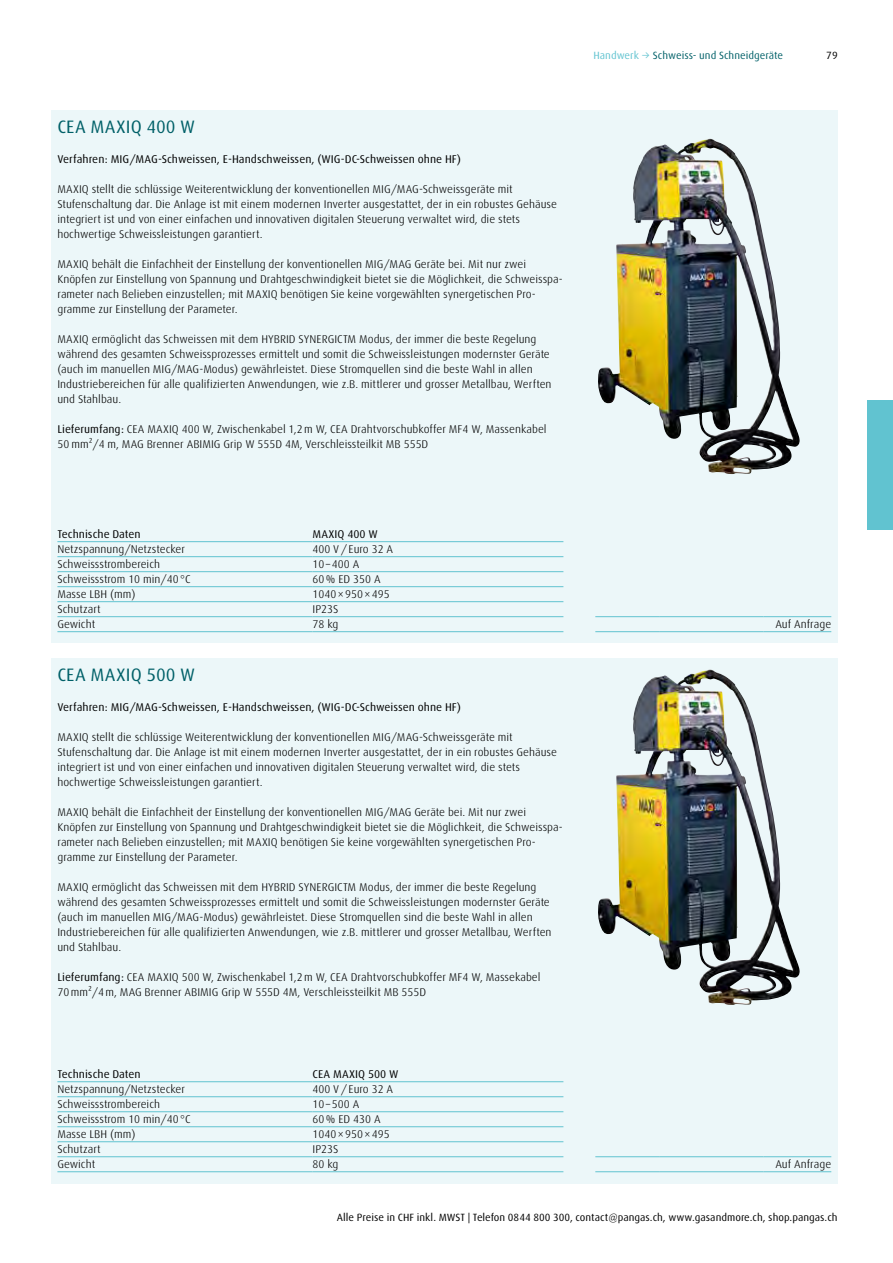
<style>
.page{position:relative;width:893px;height:1263px;background:#fff}
.page>*{position:absolute;margin:0;border:0;box-sizing:border-box;transform-origin:0 0}
.t1{font:18px "Linde Dax Global";letter-spacing:.005em;color:#006068}
.t2{font:300 11.25px/15px "Linde Dax Global";color:#000}
.t3{font:11.25px "Linde Dax Global";color:#000}
.t4{font:10.5px "Linde Dax Global";color:#000}
.t5{font:10.5px "Linde Dax Global";color:#006068}
.s1{font-weight:400}
.s2{color:#61c3d0}
</style>
<div class="page">
<div style="left:867px;top:401px;width:26px;height:129px;background:#61c3d0"></div>
<div style="left:51px;top:111px;width:787px;height:532px;background:#ecf7f9"></div>
<div style="left:51px;top:658px;width:787px;height:525px;background:#ecf7f9"></div>
<img style="left:598px;top:139px;width:202px;height:335px">
<img style="left:598px;top:670px;width:202px;height:335px">
<hr style="left:57px;top:541px;width:256px;height:1px;background:#61c3d0">
<hr style="left:313px;top:541px;width:250px;height:1px;background:#61c3d0">
<hr style="left:57px;top:556px;width:256px;height:1px;background:#61c3d0">
<hr style="left:313px;top:556px;width:250px;height:1px;background:#61c3d0">
<hr style="left:57px;top:571px;width:256px;height:1px;background:#61c3d0">
<hr style="left:57px;top:586px;width:256px;height:1px;background:#61c3d0">
<hr style="left:57px;top:616px;width:256px;height:1px;background:#61c3d0">
<hr style="left:57px;top:631px;width:256px;height:1px;background:#61c3d0">
<hr style="left:313px;top:571px;width:250px;height:1px;background:#61c3d0">
<hr style="left:313px;top:586px;width:250px;height:1px;background:#61c3d0">
<hr style="left:313px;top:616px;width:250px;height:1px;background:#61c3d0">
<hr style="left:313px;top:631px;width:250px;height:1px;background:#61c3d0">
<hr style="left:57px;top:601px;width:256px;height:1px;background:#61c3d0">
<hr style="left:313px;top:601px;width:250px;height:1px;background:#61c3d0">
<hr style="left:57px;top:1081px;width:256px;height:1px;background:#61c3d0">
<hr style="left:313px;top:1081px;width:250px;height:1px;background:#61c3d0">
<hr style="left:57px;top:1096px;width:256px;height:1px;background:#61c3d0">
<hr style="left:313px;top:1096px;width:250px;height:1px;background:#61c3d0">
<hr style="left:57px;top:1111px;width:256px;height:1px;background:#61c3d0">
<hr style="left:57px;top:1126px;width:256px;height:1px;background:#61c3d0">
<hr style="left:57px;top:1156px;width:256px;height:1px;background:#61c3d0">
<hr style="left:57px;top:1171px;width:256px;height:1px;background:#61c3d0">
<hr style="left:313px;top:1111px;width:250px;height:1px;background:#61c3d0">
<hr style="left:313px;top:1126px;width:250px;height:1px;background:#61c3d0">
<hr style="left:313px;top:1156px;width:250px;height:1px;background:#61c3d0">
<hr style="left:313px;top:1171px;width:250px;height:1px;background:#61c3d0">
<hr style="left:57px;top:1141px;width:256px;height:1px;background:#61c3d0">
<hr style="left:313px;top:1141px;width:250px;height:1px;background:#61c3d0">
<hr style="left:595px;top:616px;width:64px;height:1px;background:#61c3d0">
<hr style="left:659px;top:616px;width:104px;height:1px;background:#61c3d0">
<hr style="left:763px;top:616px;width:68px;height:1px;background:#61c3d0">
<hr style="left:595px;top:631px;width:64px;height:1px;background:#61c3d0">
<hr style="left:659px;top:631px;width:104px;height:1px;background:#61c3d0">
<hr style="left:763px;top:631px;width:68px;height:1px;background:#61c3d0">
<hr style="left:595px;top:1156px;width:64px;height:1px;background:#61c3d0">
<hr style="left:659px;top:1156px;width:104px;height:1px;background:#61c3d0">
<hr style="left:763px;top:1156px;width:68px;height:1px;background:#61c3d0">
<hr style="left:595px;top:1171px;width:64px;height:1px;background:#61c3d0">
<hr style="left:659px;top:1171px;width:104px;height:1px;background:#61c3d0">
<hr style="left:763px;top:1171px;width:68px;height:1px;background:#61c3d0">
<h1 class="t1" style="left:57px;top:116px;width:139px">CEA MAXIQ 400 W</h1>
<p class="t3" style="left:57px;top:153px;width:405px">Verfahren: MIG/MAG-Schweissen, E-Handschweissen, (WIG-DC-Schweissen ohne HF)</p>
<p class="t2" style="left:57px;top:182px;width:501px">MAXIQ stellt die schlüssige Weiterentwicklung der konventionellen MIG/MAG-Schweissgeräte mit Stufenschaltung dar. Die Anlage ist mit einem modernen Inverter ausgestattet, der in ein robustes Gehäuse integriert ist und von einer einfachen und innovativen digitalen Steuerung verwaltet wird, die stets hochwertige Schweissleistungen garantiert.</p>
<p class="t2" style="left:57px;top:257px;width:507px">MAXIQ behält die Einfachheit der Einstellung der konventionellen MIG/MAG Geräte bei. Mit nur zwei Knöpfen zur Einstellung von Spannung und Drahtgeschwindigkeit bietet sie die Möglichkeit, die Schweisspa&shy;rameter nach Belieben einzustellen; mit MAXIQ benötigen Sie keine vorgewählten synergetischen Pro&shy;gramme zur Einstellung der Parameter.</p>
<p class="t2" style="left:57px;top:332px;width:496px">MAXIQ ermöglicht das Schweissen mit dem HYBRID SYNERGICTM Modus, der immer die beste Regelung während des gesamten Schweissprozesses ermittelt und somit die Schweissleistungen modernster Geräte (auch im manuellen MIG/MAG-Modus) gewährleistet. Diese Stromquellen sind die beste Wahl in allen Industriebereichen für alle qualifizierten Anwendungen, wie z.B. mittlerer und grosser Metallbau, Werften und Stahlbau.</p>
<p class="t2" style="left:57px;top:422px;width:491px"><span class="s1">Lieferumfang:</span> CEA MAXIQ 400 W, Zwischenkabel 1,2m W, CEA Drahtvorschubkoffer MF4 W, Massenkabel<br>50 mm²/4 m, MAG Brenner ABIMIG Grip W 555D 4M, Verschleissteilkit MB 555D</p>
<p class="t3" style="left:57px;top:528px;width:85px">Technische Daten</p>
<p class="t3" style="left:313px;top:528px;width:67px">MAXIQ 400 W</p>
<p class="t2" style="left:57px;top:542px;width:129px">Netzspannung/Netzstecker</p>
<p class="t2" style="left:313px;top:542px;width:82px">400 V/Euro 32 A</p>
<p class="t2" style="left:57px;top:557px;width:104px">Schweissstrombereich</p>
<p class="t2" style="left:313px;top:557px;width:48px">10–400 A</p>
<p class="t2" style="left:57px;top:572px;width:135px">Schweissstrom 10 min/40°C</p>
<p class="t2" style="left:313px;top:572px;width:70px">60% ED 350 A</p>
<p class="t2" style="left:57px;top:587px;width:80px">Masse LBH (mm)</p>
<p class="t2" style="left:313px;top:587px;width:79px">1040×950×495</p>
<p class="t2" style="left:57px;top:602px;width:45px">Schutzart</p>
<p class="t2" style="left:313px;top:602px;width:28px">IP23S</p>
<p class="t2" style="left:57px;top:617px;width:39px">Gewicht</p>
<p class="t2" style="left:313px;top:617px;width:27px">78 kg</p>
<h1 class="t1" style="left:57px;top:664px;width:139px">CEA MAXIQ 500 W</h1>
<p class="t3" style="left:57px;top:700px;width:405px">Verfahren: MIG/MAG-Schweissen, E-Handschweissen, (WIG-DC-Schweissen ohne HF)</p>
<p class="t2" style="left:57px;top:729px;width:501px">MAXIQ stellt die schlüssige Weiterentwicklung der konventionellen MIG/MAG-Schweissgeräte mit Stufenschaltung dar. Die Anlage ist mit einem modernen Inverter ausgestattet, der in ein robustes Gehäuse integriert ist und von einer einfachen und innovativen digitalen Steuerung verwaltet wird, die stets hochwertige Schweissleistungen garantiert.</p>
<p class="t2" style="left:57px;top:804px;width:507px">MAXIQ behält die Einfachheit der Einstellung der konventionellen MIG/MAG Geräte bei. Mit nur zwei Knöpfen zur Einstellung von Spannung und Drahtgeschwindigkeit bietet sie die Möglichkeit, die Schweisspa&shy;rameter nach Belieben einzustellen; mit MAXIQ benötigen Sie keine vorgewählten synergetischen Pro&shy;gramme zur Einstellung der Parameter.</p>
<p class="t2" style="left:57px;top:879px;width:496px">MAXIQ ermöglicht das Schweissen mit dem HYBRID SYNERGICTM Modus, der immer die beste Regelung während des gesamten Schweissprozesses ermittelt und somit die Schweissleistungen modernster Geräte (auch im manuellen MIG/MAG-Modus) gewährleistet. Diese Stromquellen sind die beste Wahl in allen Industriebereichen für alle qualifizierten Anwendungen, wie z.B. mittlerer und grosser Metallbau, Werften und Stahlbau.</p>
<p class="t2" style="left:57px;top:969px;width:485px"><span class="s1">Lieferumfang:</span> CEA MAXIQ 500 W, Zwischenkabel 1,2m W, CEA Drahtvorschubkoffer MF4 W, Massekabel<br>70mm²/4m, MAG Brenner ABIMIG Grip W 555D 4M, Verschleissteilkit MB 555D</p>
<p class="t3" style="left:57px;top:1068px;width:85px">Technische Daten</p>
<p class="t3" style="left:313px;top:1068px;width:88px">CEA MAXIQ 500 W</p>
<p class="t2" style="left:57px;top:1082px;width:129px">Netzspannung/Netzstecker</p>
<p class="t2" style="left:313px;top:1082px;width:82px">400 V/Euro 32 A</p>
<p class="t2" style="left:57px;top:1097px;width:104px">Schweissstrombereich</p>
<p class="t2" style="left:313px;top:1097px;width:48px">10–500 A</p>
<p class="t2" style="left:57px;top:1112px;width:135px">Schweissstrom 10 min/40°C</p>
<p class="t2" style="left:313px;top:1112px;width:70px">60% ED 430 A</p>
<p class="t2" style="left:57px;top:1127px;width:80px">Masse LBH (mm)</p>
<p class="t2" style="left:313px;top:1127px;width:79px">1040×950×495</p>
<p class="t2" style="left:57px;top:1142px;width:45px">Schutzart</p>
<p class="t2" style="left:313px;top:1142px;width:28px">IP23S</p>
<p class="t2" style="left:57px;top:1157px;width:39px">Gewicht</p>
<p class="t2" style="left:313px;top:1157px;width:27px">80 kg</p>
<p class="t5" style="left:593px;top:50px;width:191px"><span class="s2">Handwerk →</span> Schweiss- und Schneidgeräte</p>
<p class="t4" style="left:826px;top:50px;width:13px">79</p>
<p class="t2" style="left:775px;top:617px;width:57px">Auf Anfrage</p>
<p class="t2" style="left:775px;top:1157px;width:57px">Auf Anfrage</p>
<p class="t4" style="left:337px;top:1211px;width:502px">Alle Preise in CHF inkl. MWST | Telefon 0844 800 300, contact@pangas.ch, www.gasandmore.ch, shop.pangas.ch</p>
</div>
